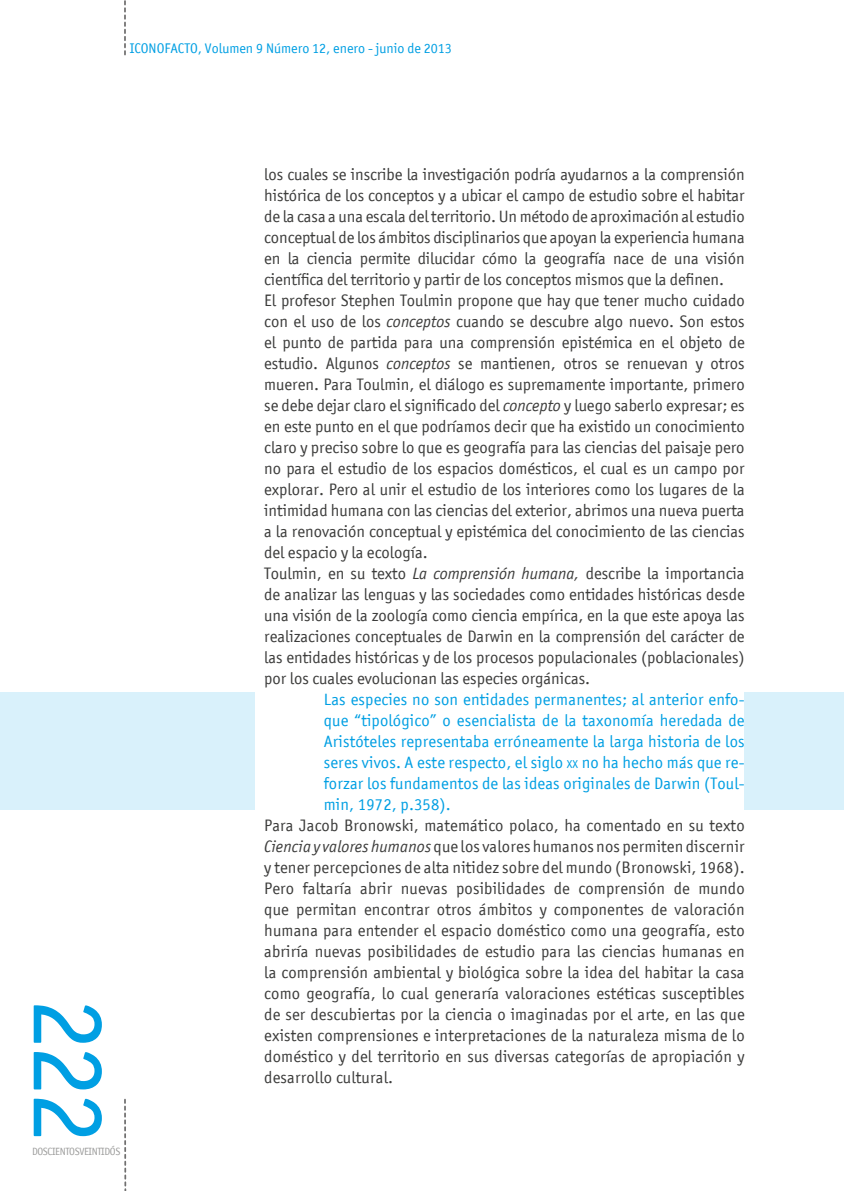
<style>
.page{position:relative;width:844px;height:1191px;background:#fff}
.page>*{position:absolute;margin:0;border:0;box-sizing:border-box;transform-origin:0 0}
.t1{font:103.77px "Officina San ITC";color:#009fe3}
.t2{font:16.62px/21px "Officina San ITC";color:#3c3c3b}
.t3{font:16.62px/21px "Officina San ITC";letter-spacing:.01em;color:#009fe3;text-align:justify}
.t4{font:14px "Officina San ITC";color:#009fe3}
.t5{font:10.5px "Officina San ITC";color:#9d9d9c}
.s1{font-style:italic}
.s2{font-size:11.72px}
</style>
<div class="page">
<div style="left:744px;top:692px;width:99px;height:118px;background:#d9f1fb"></div>
<div style="left:0;top:692px;width:254px;height:118px;background:#d9f1fb"></div>
<svg style="left:124px;top:0;width:2px;height:55px"></svg>
<svg style="left:124px;top:1099px;width:2px;height:92px"></svg>
<p class="t4" style="left:130px;top:40px;width:323px">ICONOFACTO, Volumen 9 Número 12, enero - junio de 2013</p>
<h1 class="t1" style="left:129px;top:998px;width:147px;rotate:90deg">222</h1>
<p class="t5" style="left:32px;top:1145px;width:6px">doscientosveintid</p>
<p class="t5" style="left:110px;top:1145px;width:11px">ós</p>
<p class="t2" style="left:264px;top:163px;width:482px">los cuales se inscribe la investigación podría ayudarnos a la comprensión histórica de los conceptos y a ubicar el campo de estudio sobre el habitar de la casa a una escala del territorio. Un método de aproximación al estudio conceptual de los ámbitos disciplinarios que apoyan la experiencia humana en la ciencia permite dilucidar cómo la geografía nace de una visión científica del territorio y partir de los conceptos mismos que la definen.<br>El profesor Stephen Toulmin propone que hay que tener mucho cuidado con el uso de los <span class="s1">conceptos</span> cuando se descubre algo nuevo. Son estos el punto de partida para una comprensión epistémica en el objeto de estudio. Algunos <span class="s1">conceptos</span> se mantienen, otros se renuevan y otros mueren. Para Toulmin, el diálogo es supremamente importante, primero se debe dejar claro el significado del <span class="s1">concepto</span> y luego saberlo expresar; es en este punto en el que podríamos decir que ha existido un conocimiento claro y preciso sobre lo que es geografía para las ciencias del paisaje pero no para el estudio de los espacios domésticos, el cual es un campo por explorar. Pero al unir el estudio de los interiores como los lugares de la intimidad humana con las ciencias del exterior, abrimos una nueva puerta a la renovación conceptual y epistémica del conocimiento de las ciencias del espacio y la ecología.<br>Toulmin, en su texto <span class="s1">La comprensión humana,</span> describe la importancia de analizar las lenguas y las sociedades como entidades históricas desde una visión de la zoología como ciencia empírica, en la que este apoya las realizaciones conceptuales de Darwin en la comprensión del carácter de las entidades históricas y de los procesos populacionales (poblacionales) por los cuales evolucionan las especies orgánicas.</p>
<p class="t3" style="left:324px;top:688px;width:422px">Las especies no son entidades permanentes; al anterior enfo&shy;que “tipológico” o esencialista de la taxonomía heredada de Aristóteles representaba erróneamente la larga historia de los seres vivos. A este respecto, el siglo <span class="s2">xx</span> no ha hecho más que re&shy;forzar los fundamentos de las ideas originales de Darwin (Toul&shy;min, 1972, p.358).</p>
<p class="t2" style="left:264px;top:814px;width:482px;text-align:justify">Para Jacob Bronowski, matemático polaco, ha comentado en su texto <span class="s1">Ciencia y valores humanos</span> que los valores humanos nos permiten discernir y tener percepciones de alta nitidez sobre del mundo (Bronowski, 1968).<br>Pero faltaría abrir nuevas posibilidades de comprensión de mundo que permitan encontrar otros ámbitos y componentes de valoración humana para entender el espacio doméstico como una geografía, esto abriría nuevas posibilidades de estudio para las ciencias humanas en la comprensión ambiental y biológica sobre la idea del habitar la casa como geografía, lo cual generaría valoraciones estéticas susceptibles de ser descubiertas por la ciencia o imaginadas por el arte, en las que existen comprensiones e interpretaciones de la naturaleza misma de lo doméstico y del territorio en sus diversas categorías de apropiación y desarrollo cultural.</p>
</div>
